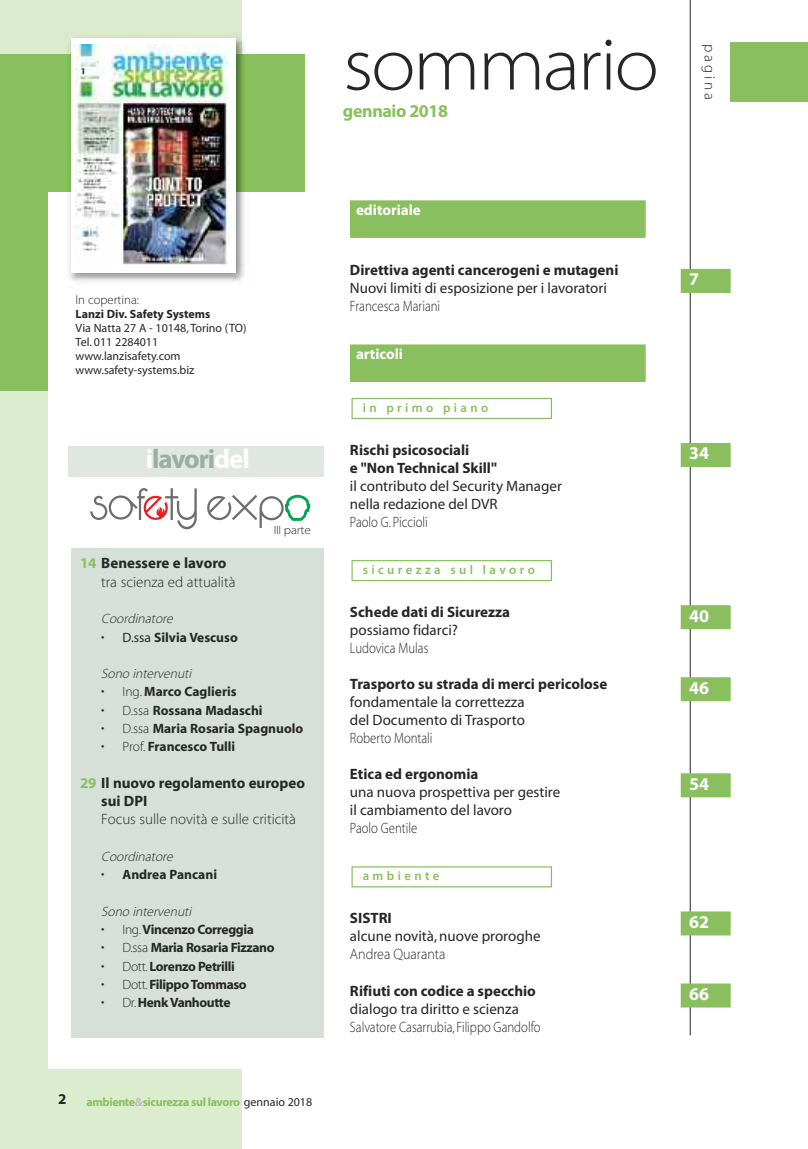
<style>
.page{position:relative;width:808px;height:1149px;background:#fff}
.page>*{position:absolute;margin:0;border:0;box-sizing:border-box;transform-origin:0 0}
.t1{font:300 semi-expanded 75px "Myriad Pro";letter-spacing:-.03em;color:#272627}
.t2{font:700 27px "Myriad Pro";letter-spacing:-.04em;color:#99af9f}
.t3{font:700 18px "Myriad Pro";color:#fff}
.t4{font:700 18px "Myriad Pro";letter-spacing:-.02em;color:#8abf5f}
.t5{font:15px/18px "Myriad";color:#272627}
.t6{font:700 15px/18px "Myriad Pro";color:#272627}
.t7{font:300 15px "Myriad";color:#272627;scale:.85 1}
.t8{font:300 15px "Myriad";color:#272627}
.t9{font:700 15px "Myriad Pro";color:#fff}
.t10{font:300 semi-expanded 15px "Myriad Pro";color:#272627;scale:.85 1}
.t11{font:300 15px "Myriad Pro";letter-spacing:.195em;color:#272627}
.t12{font:700 13.5px "Myriad";letter-spacing:-.01em;color:#272627}
.t13{font:700 13.5px "Myriad";letter-spacing:-.03em;color:#272627}
.t14{font:italic 300 13.5px "Myriad";color:#272627}
.t15{font:600 12.75px "Myriad Pro";letter-spacing:.27em;color:#8abf5f}
.t16{font:300 12.75px "Myriad Pro";color:#272627}
.t17{font:12px/14px "Myriad";color:#272627}
.t18{font:700 12px "Myriad Pro";letter-spacing:-.03em;color:#8abf5f}
.t19{font:700 12px "Myriad Pro";color:#272627}
.t20{font:300 semi-expanded 12px "Myriad Pro";letter-spacing:-.02em;color:#272627}
.s1{color:#fff}
.s2{color:#8abf5f}
.s3{font-weight:300}
.s4{font-weight:400}
.s5{color:#bebebe}
.s6{font-family:"Myriad";font-weight:400;color:#272627}
</style>
<div class="page">
<div style="left:0;top:0;width:241px;height:1148px;background:#dceccf"></div>
<div style="left:0;top:54px;width:305px;height:336px;background:#8abf5f"></div>
<div style="left:48px;top:192px;width:276px;height:876px;background:#fff"></div>
<div style="left:731px;top:43px;width:77px;height:59px;background:#8abf5f"></div>
<div style="left:350px;top:200px;width:296px;height:38px;background:#8abf5f"></div>
<div style="left:350px;top:344px;width:296px;height:38px;background:#8abf5f"></div>
<div style="left:351px;top:866px;width:201px;height:21px;border:1px solid #8abf5f"></div>
<div style="left:351px;top:398px;width:201px;height:21px;border:1px solid #8abf5f"></div>
<div style="left:351px;top:560px;width:201px;height:21px;border:1px solid #8abf5f"></div>
<hr style="left:690px;top:0;width:1px;height:1034px;background:#272627">
<img style="left:68px;top:33px;width:177px;height:249px">
<div style="left:71px;top:39px;width:164px;height:233px;background:#fff"></div>
<img style="left:75px;top:45px;width:153px;height:220px">
<div style="left:681px;top:269px;width:50px;height:24px;background:#8abf5f"></div>
<div style="left:681px;top:443px;width:50px;height:24px;background:#8abf5f"></div>
<div style="left:681px;top:605px;width:50px;height:24px;background:#8abf5f"></div>
<div style="left:681px;top:677px;width:50px;height:24px;background:#8abf5f"></div>
<div style="left:681px;top:773px;width:50px;height:24px;background:#8abf5f"></div>
<div style="left:681px;top:911px;width:50px;height:24px;background:#8abf5f"></div>
<div style="left:681px;top:983px;width:50px;height:24px;background:#8abf5f"></div>
<svg style="left:207px;top:494px;width:104px;height:34px"></svg>
<svg style="left:90px;top:488px;width:107px;height:41px"></svg>
<div style="left:71px;top:548px;width:253px;height:489px;background:#d6dfd8"></div>
<div style="left:68px;top:446px;width:255px;height:30px;background:#e0e7e2"></div>
<h1 class="t1" style="left:343px;top:36px;width:317px">sommario</h1>
<p class="t4" style="left:343px;top:104px;width:107px">gennaio 2018</p>
<p class="t16" style="left:76px;top:295px;width:65px">In copertina:</p>
<p class="t19" style="left:76px;top:309px;width:136px">Lanzi Div. Safety Systems</p>
<p class="t17" style="left:76px;top:322px;width:172px">Via Natta 27 A - 10148,Torino (TO)<br>Tel. 011 2284011 www.lanzisafety.com www.safety-systems.biz</p>
<h2 class="t2" style="left:146px;top:449px;width:106px"><span class="s1">i</span>lavori<span class="s1">del</span></h2>
<p class="t20" style="left:274px;top:525px;width:39px">III parte</p>
<p class="t6" style="left:80px;top:555px;width:148px"><span class="s2">14</span> Benessere e lavoro</p>
<p class="t8" style="left:101px;top:576px;width:136px">tra scienza ed attualità</p>
<p class="t14" style="left:101px;top:613px;width:76px">Coordinatore</p>
<p class="t12" style="left:101px;top:631px;width:138px"><span class="s3">•</span> <span class="s4">D.ssa</span> Silvia Vescuso</p>
<p class="t14" style="left:101px;top:668px;width:94px">Sono intervenuti</p>
<p class="t12" style="left:101px;top:686px;width:137px"><span class="s3">• Ing.</span> Marco Caglieris</p>
<p class="t12" style="left:101px;top:705px;width:163px"><span class="s3">• D.ssa</span> Rossana Madaschi</p>
<p class="t12" style="left:101px;top:723px;width:203px"><span class="s3">• D.ssa</span> Maria Rosaria Spagnuolo</p>
<p class="t12" style="left:101px;top:741px;width:135px"><span class="s3">• Prof.</span> Francesco Tulli</p>
<p class="t6" style="left:101px;top:774px;width:205px;text-indent:-21px"><span class="s2">29</span> Il nuovo regolamento europeo sui DPI</p>
<p class="t8" style="left:101px;top:813px;width:196px">Focus sulle novità e sulle criticità</p>
<p class="t14" style="left:101px;top:851px;width:76px">Coordinatore</p>
<p class="t12" style="left:101px;top:869px;width:117px"><span class="s3">•</span> Andrea Pancani</p>
<p class="t14" style="left:101px;top:905px;width:94px">Sono intervenuti</p>
<p class="t13" style="left:101px;top:924px;width:154px"><span class="s3">• Ing.</span>Vincenzo Correggia</p>
<p class="t13" style="left:101px;top:942px;width:175px"><span class="s3">• D.ssa</span> Maria Rosaria Fizzano</p>
<p class="t13" style="left:101px;top:960px;width:135px"><span class="s3">• Dott.</span>Lorenzo Petrilli</p>
<p class="t13" style="left:101px;top:979px;width:147px"><span class="s3">• Dott.</span>Filippo Tommaso</p>
<p class="t13" style="left:101px;top:997px;width:131px"><span class="s3">• Dr.</span>Henk Vanhoutte</p>
<p class="t6" style="left:58px;top:1091px;width:10px">2</p>
<p class="t18" style="left:87px;top:1097px;width:227px">ambiente<span class="s5">&amp;</span>sicurezza sul lavoro <span class="s6">gennaio 2018</span></p>
<p class="t9" style="left:356px;top:204px;width:66px">editoriale</p>
<p class="t6" style="left:350px;top:262px;width:270px">Direttiva agenti cancerogeni e mutageni</p>
<p class="t5" style="left:350px;top:280px;width:258px">Nuovi limiti di esposizione per i lavoratori</p>
<p class="t7" style="left:350px;top:300px;width:108px">Francesca Mariani</p>
<p class="t9" style="left:356px;top:348px;width:49px">articoli</p>
<p class="t15" style="left:363px;top:402px;width:127px">in primo piano</p>
<p class="t6" style="left:350px;top:442px;width:149px">Rischi psicosociali<br>e "Non Technical Skill"</p>
<p class="t5" style="left:350px;top:478px;width:213px">il contributo del Security Manager nella redazione del DVR</p>
<p class="t7" style="left:350px;top:516px;width:93px">Paolo G. Piccioli</p>
<p class="t15" style="left:363px;top:564px;width:174px">sicurezza sul lavoro</p>
<p class="t6" style="left:350px;top:604px;width:162px">Schede dati di Sicurezza</p>
<p class="t5" style="left:350px;top:622px;width:110px">possiamo fidarci?</p>
<p class="t7" style="left:350px;top:642px;width:94px">Ludovica Mulas</p>
<p class="t6" style="left:350px;top:676px;width:259px">Trasporto su strada di merci pericolose</p>
<p class="t5" style="left:350px;top:694px;width:176px">fondamentale la correttezza del Documento di Trasporto</p>
<p class="t7" style="left:350px;top:732px;width:99px">Roberto Montali</p>
<p class="t6" style="left:350px;top:766px;width:130px">Etica ed ergonomia</p>
<p class="t5" style="left:350px;top:784px;width:212px">una nuova prospettiva per gestire il cambiamento del lavoro</p>
<p class="t7" style="left:350px;top:822px;width:81px">Paolo Gentile</p>
<p class="t15" style="left:363px;top:870px;width:78px">ambiente</p>
<p class="t6" style="left:350px;top:910px;width:43px">SISTRI</p>
<p class="t5" style="left:350px;top:928px;width:192px">alcune novità, nuove proroghe</p>
<p class="t10" style="left:350px;top:948px;width:114px">Andrea Quaranta</p>
<p class="t6" style="left:350px;top:982px;width:187px">Rifiuti con codice a specchio</p>
<p class="t5" style="left:350px;top:1000px;width:170px">dialogo tra diritto e scienza</p>
<p class="t7" style="left:350px;top:1020px;width:226px">Salvatore Casarrubia, Filippo Gandolfo</p>
<p class="t11" style="left:715px;top:44px;width:57px;rotate:90deg">pagina</p>
<p class="t3" style="left:689px;top:272px;width:11px">7</p>
<p class="t3" style="left:689px;top:446px;width:21px">34</p>
<p class="t3" style="left:689px;top:608px;width:21px">40</p>
<p class="t3" style="left:689px;top:680px;width:21px">46</p>
<p class="t3" style="left:689px;top:776px;width:21px">54</p>
<p class="t3" style="left:689px;top:914px;width:21px">62</p>
<p class="t3" style="left:689px;top:986px;width:21px">66</p>
</div>
